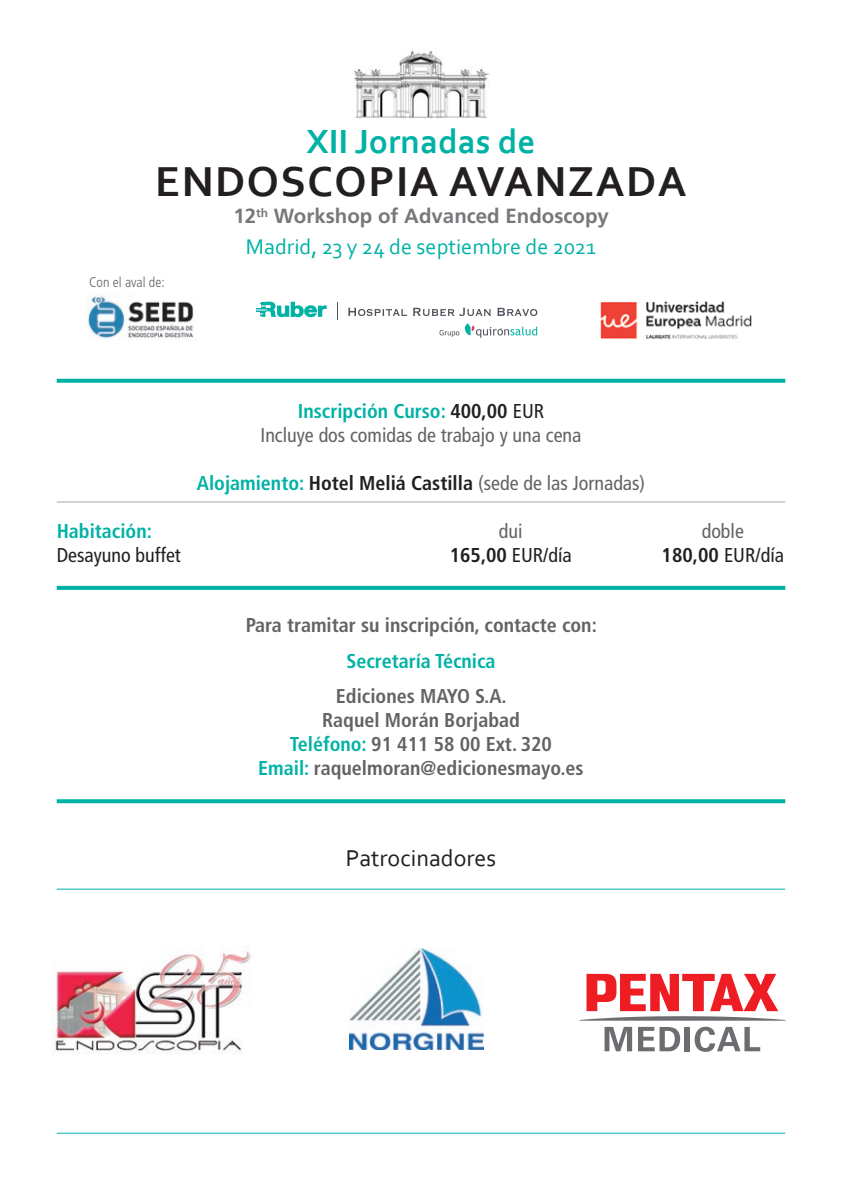
<style>
.page{position:relative;width:842px;height:1191px;background:#fff}
.page>*{position:absolute;margin:0;border:0;box-sizing:border-box;transform-origin:0 0}
.t1{font:700 43.8px "Corbel";letter-spacing:.035em;color:#231f20}
.t2{font:700 35px "Corbel";color:#00b2a5}
.t3{font:24px "Corbel";color:#231f20}
.t4{font:22.2px "Corbel";color:#00b2a5}
.t5{font:700 20.4px "Frutiger LT Std";color:#76787b}
.t6{font:700 condensed 20px/24px "Frutiger LT Std";color:#636366;text-align:center}
.t7{font:condensed 20px/24px "Frutiger LT Std";color:#636366;text-align:center}
.t8{font:condensed 20px "Frutiger LT Std";color:#231f20}
.t9{font:700 condensed 20px "Frutiger LT Std";color:#00b2a5}
.t10{font:300 condensed 14px "Frutiger LT Std";color:#636366}
.s1{font-weight:700;color:#00b2a5}
.s2{font-weight:700;color:#231f20}
.s3{color:#231f20}
.s4{font-weight:700}
.s5{color:#00b2a5}
</style>
<div class="page">
<svg style="left:57px;top:799px;width:728px;height:4px;background:#0eb6aa"></svg>
<img style="left:354px;top:50px;width:135px;height:69px">
<svg style="left:57px;top:379px;width:728px;height:4px;background:#0fb6aa"></svg>
<svg style="left:57px;top:586px;width:728px;height:4px;background:#08b4a8"></svg>
<hr style="left:57px;top:501px;width:728px;height:1px;background:#a8a9ad">
<hr style="left:57px;top:888px;width:728px;height:1px;background:#00b2a5">
<hr style="left:57px;top:1132px;width:728px;height:1px;background:#00b2a5">
<img style="left:51px;top:951px;width:200px;height:103px">
<img style="left:349px;top:948px;width:134px;height:102px">
<svg style="left:604px;top:1027px;width:28px;height:24px"></svg>
<svg style="left:638px;top:1027px;width:42px;height:24px"></svg>
<div style="left:685px;top:1026px;width:5px;height:25px;background:#6c6d70"></div>
<svg style="left:695px;top:1026px;width:65px;height:25px"></svg>
<svg style="left:581px;top:973px;width:203px;height:47px"></svg>
<img style="left:88px;top:293px;width:106px;height:47px">
<svg style="left:348px;top:308px;width:59px;height:8px"></svg>
<svg style="left:413px;top:308px;width:78px;height:8px"></svg>
<svg style="left:497px;top:308px;width:40px;height:8px"></svg>
<svg style="left:439px;top:330px;width:20px;height:7px"></svg>
<svg style="left:256px;top:302px;width:71px;height:15px"></svg>
<svg style="left:337px;top:302px;width:1px;height:18px"></svg>
<svg style="left:465px;top:323px;width:72px;height:15px"></svg>
<img style="left:600px;top:301px;width:152px;height:38px">
<h2 class="t2" style="left:307px;top:120px;width:230px">XII Jornadas de</h2>
<h1 class="t1" style="left:155px;top:154px;width:533px">ENDOSCOPIA AVANZADA</h1>
<p class="t5" style="left:233px;top:204px;width:377px">12<sup>th</sup> Workshop of Advanced Endoscopy</p>
<p class="t4" style="left:246px;top:233px;width:352px">Madrid, 23 y 24 de septiembre de 2021</p>
<p class="t10" style="left:89px;top:274px;width:77px">Con el aval de:</p>
<p class="t7" style="left:260px;top:399px;width:322px"><span class="s1">Inscripción Curso:</span> <span class="s2">400,00</span> <span class="s3">EUR<br></span>Incluye dos comidas de trabajo y una cena</p>
<p class="t7" style="left:197px;top:471px;width:450px"><span class="s1">Alojamiento:</span> <span class="s2">Hotel Meliá Castilla</span> (sede de las Jornadas)</p>
<p class="t9" style="left:57px;top:519px;width:97px">Habitación:</p>
<p class="t7" style="left:499px;top:519px;width:25px">dui</p>
<p class="t7" style="left:702px;top:519px;width:44px">doble</p>
<p class="t8" style="left:57px;top:543px;width:126px">Desayuno buffet</p>
<p class="t8" style="left:450px;top:543px;width:123px"><span class="s4">165,00</span> EUR/día</p>
<p class="t8" style="left:662px;top:543px;width:124px"><span class="s4">180,00</span> EUR/día</p>
<p class="t6" style="left:246px;top:613px;width:352px">Para tramitar su inscripción, contacte con:</p>
<p class="t9" style="left:346px;top:649px;width:151px">Secretaría Técnica</p>
<p class="t6" style="left:258px;top:684px;width:327px">Ediciones MAYO S.A.<br>Raquel Morán Borjabad<br><span class="s5">Teléfono:</span> 91 411 58 00 Ext. 320<br><span class="s5">Email:</span> raquelmoran@edicionesmayo.es</p>
<p class="t3" style="left:346px;top:843px;width:152px">Patrocinadores</p>
</div>
